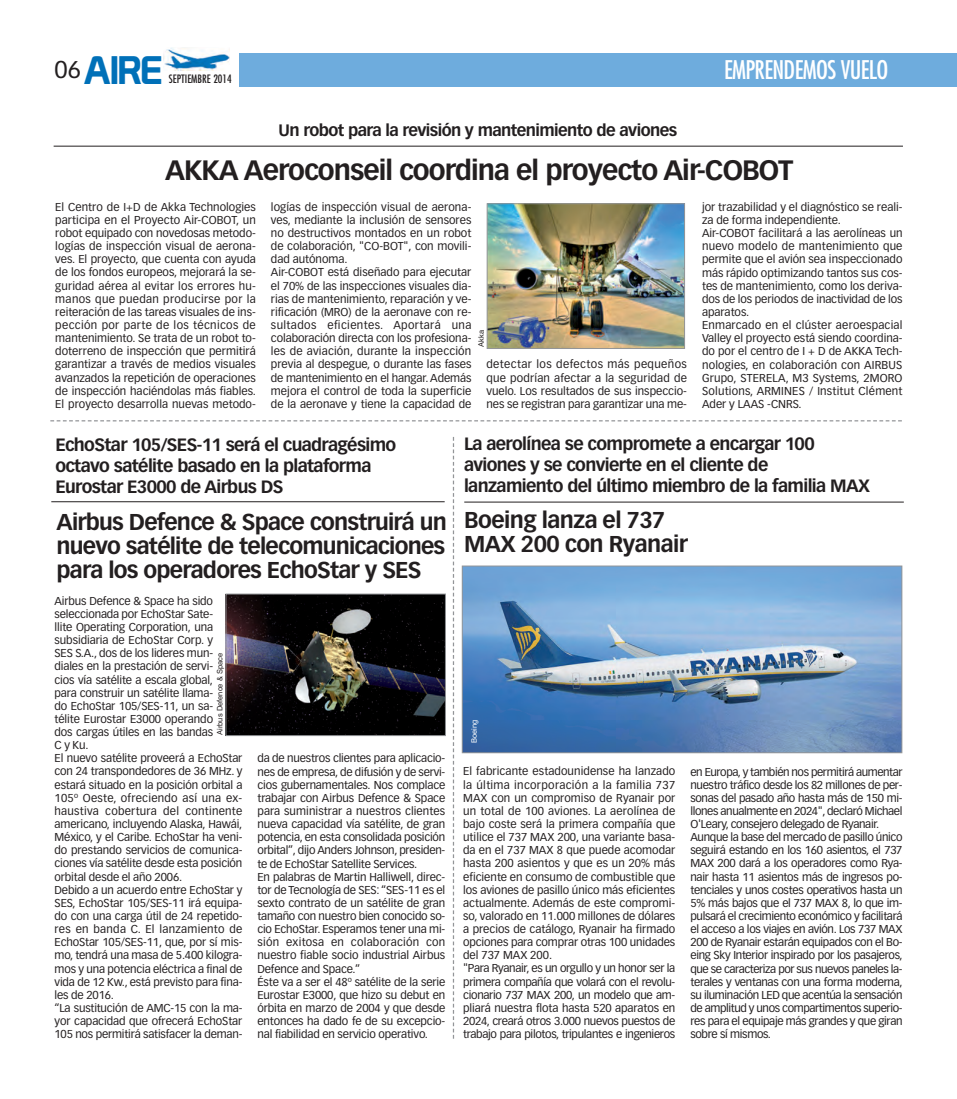
<style>
.page{position:relative;width:957px;height:1099px;background:#fff}
.page>*{position:absolute;margin:0;border:0;box-sizing:border-box;transform-origin:0 0}
.t1{font:38.88px "Prototype";color:#0070b8}
.t2{font:700 27.5px "Vectora LH";letter-spacing:-.035em;color:#231f20}
.t3{font:condensed 25px "Futura";letter-spacing:-.025em;color:#fff}
.t4{font:700 22.5px/23.8px "Vectora LH";letter-spacing:-.035em;color:#231f20}
.t5{font:700 17.5px/21.2px "Vectora LH";letter-spacing:-.035em;color:#231f20}
.t6{font:700 16.25px "Vectora LH";letter-spacing:-.035em;color:#231f20}
.t7{font:11.25px/13.1px "Vectora LH";letter-spacing:-.01em;color:#231f20}
.t8{font:11.25px/13.1px "Vectora LH";letter-spacing:-.03em;color:#231f20}
.t9{font:condensed 11.25px "Futura";color:#231f20}
.t10{font:7.5px "Helvetica";color:#231f20}
.t11{font:7.5px "Helvetica";color:#fff}
</style>
<div class="page">
<img style="left:164px;top:47px;width:66px;height:23px">
<svg style="left:50px;top:420px;width:852px;height:1px"></svg>
<svg style="left:453px;top:437px;width:1px;height:601px"></svg>
<img style="left:228px;top:595px;width:216px;height:139px">
<div style="left:226px;top:593px;width:220px;height:143px;border:1px solid #939598"></div>
<img style="left:464px;top:567px;width:436px;height:184px">
<div style="left:462px;top:565px;width:440px;height:188px;border:1px solid #939598"></div>
<div style="left:239px;top:53px;width:718px;height:33px;background:#6eacdd"></div>
<hr style="left:464px;top:502px;width:440px;height:1px;background:#231f20">
<hr style="left:51px;top:501px;width:394px;height:1px;background:#231f20">
<hr style="left:54px;top:146px;width:849px;height:1px;background:#231f20">
<img style="left:489px;top:205px;width:194px;height:142px">
<div style="left:487px;top:203px;width:198px;height:146px;border:1px solid #939598"></div>
<p class="t1" style="left:54px;top:56px;width:110px"><sup>06</sup>AIRE</p>
<p class="t9" style="left:169px;top:74px;width:64px">SEPTIEMBRE 2014</p>
<p class="t6" style="left:279px;top:123px;width:400px">Un robot para la revisión y mantenimiento de aviones</p>
<p class="t3" style="left:724px;top:58px;width:166px">EMPRENDEMOS VUELO</p>
<p class="t2" style="left:165px;top:159px;width:629px">AKKA Aeroconseil coordina el proyecto Air-COBOT</p>
<p class="t7" style="left:55px;top:201px;width:202px;text-align:justify">El Centro de I+D de Akka Technologies participa en el Proyecto Air-COBOT, un robot equipado con novedosas metodo&shy;logías de inspección visual de aerona&shy;ves. El proyecto, que cuenta con ayuda de los fondos europeos, mejorará la se&shy;guridad aérea al evitar los errores hu&shy;manos que puedan producirse por la reiteración de las tareas visuales de ins&shy;pección por parte de los técnicos de mantenimiento. Se trata de un robot to&shy;doterreno de inspección que permitirá garantizar a través de medios visuales avanzados la repetición de operaciones de inspección haciéndolas más fiables.<br>El proyecto desarrolla nuevas metodo-</p>
<p class="t7" style="left:271px;top:201px;width:202px">logías de inspección visual de aerona&shy;ves, mediante la inclusión de sensores no destructivos montados en un robot de colaboración, "CO-BOT", con movili&shy;dad autónoma.<br>Air-COBOT está diseñado para ejecutar el 70% de las inspecciones visuales dia&shy;rias de mantenimiento, reparación y ve&shy;rificación (MRO) de la aeronave con re&shy;sultados eficientes. Aportará una colaboración directa con los profesiona&shy;les de aviación, durante la inspección previa al despegue, o durante las fases de mantenimiento en el hangar. Además mejora el control de toda la superficie de la aeronave y tiene la capacidad de</p>
<p class="t10" style="left:478px;top:346px;width:18px;rotate:-90deg">Akka</p>
<p class="t7" style="left:486px;top:358px;width:202px;text-align:justify">detectar los defectos más pequeños que podrían afectar a la seguridad de vuelo. Los resultados de sus inspeccio&shy;nes se registran para garantizar una me-</p>
<p class="t7" style="left:702px;top:201px;width:202px">jor trazabilidad y el diagnóstico se reali&shy;za de forma independiente.<br>Air-COBOT facilitará a las aerolíneas un nuevo modelo de mantenimiento que permite que el avión sea inspeccionado más rápido optimizando tantos sus cos&shy;tes de mantenimiento, como los deriva&shy;dos de los periodos de inactividad de los aparatos.<br>Enmarcado en el clúster aeroespacial Valley el proyecto está siendo coordina&shy;do por el centro de I + D de AKKA Tech&shy;nologies, en colaboración con AIRBUS Grupo, STERELA, M3 Systems, 2MORO Solutions, ARMINES / Institut Clément Ader y LAAS -CNRS.</p>
<p class="t5" style="left:55px;top:435px;width:342px">EchoStar 105/SES-11 será el cuadragésimo octavo satélite basado en la plataforma<br>Eurostar E3000 de Airbus DS</p>
<p class="t4" style="left:57px;top:512px;width:392px;text-align:justify">Airbus Defence &amp; Space construirá un nuevo satélite de telecomunicaciones para los operadores EchoStar y SES</p>
<p class="t7" style="left:55px;top:595px;width:189px">Airbus Defence &amp; Space ha sido seleccionada por EchoStar Sate-<br>llite Operating Corporation, una subsidiaria de EchoStar Corp. y<br>SES S.A., dos de los lideres mun&shy;diales en la prestación de servi-<br>cios vía satélite a escala global,<br>para construir un satélite llama-<br>do EchoStar 105/SES-11, un sa-<br>télite Eurostar E3000 operando<br>dos cargas útiles en las bandas<br>C y Ku.<br>El nuevo satélite proveerá a EchoStar con 24 transpondedores de 36 MHz. y estará situado en la posición orbital a 105º Oeste, ofreciendo así una ex&shy;haustiva cobertura del continente americano, incluyendo Alaska, Hawái, México, y el Caribe. EchoStar ha veni&shy;do prestando servicios de comunica&shy;ciones vía satélite desde esta posición orbital desde el año 2006.<br>Debido a un acuerdo entre EchoStar y SES, EchoStar 105/SES-11 irá equipa&shy;do con una carga útil de 24 repetido&shy;res en banda C. El lanzamiento de EchoStar 105/SES-11, que, por sí mis&shy;mo, tendrá una masa de 5.400 kilogra&shy;mos y una potencia eléctrica a final de vida de 12 Kw., está previsto para fina&shy;les de 2016.<br>“La sustitución de AMC-15 con la ma&shy;yor capacidad que ofrecerá EchoStar 105 nos permitirá satisfacer la deman-</p>
<p class="t10" style="left:217px;top:735px;width:84px;rotate:-90deg">Airbus Defence &amp; Space</p>
<p class="t7" style="left:257px;top:752px;width:189px">da de nuestros clientes para aplicacio&shy;nes de empresa, de difusión y de servi&shy;cios gubernamentales. Nos complace trabajar con Airbus Defence &amp; Space para suministrar a nuestros clientes nueva capacidad vía satélite, de gran potencia, en esta consolidada posición orbital”, dijo Anders Johnson, presiden&shy;te de EchoStar Satellite Services.<br>En palabras de Martin Halliwell, direc&shy;tor de Tecnología de SES:“SES-11 es el sexto contrato de un satélite de gran tamaño con nuestro bien conocido so&shy;cio EchoStar. Esperamos tener una mi&shy;sión exitosa en colaboración con nuestro fiable socio industrial Airbus Defence and Space.”<br>Éste va a ser el 48º satélite de la serie Eurostar E3000, que hizo su debut en órbita en marzo de 2004 y que desde entonces ha dado fe de su excepcio&shy;nal fiabilidad en servicio operativo.</p>
<p class="t5" style="left:464px;top:434px;width:407px">La aerolínea se compromete a encargar 100 aviones y se convierte en el cliente de lanzamiento del último miembro de la familia MAX</p>
<p class="t4" style="left:464px;top:510px;width:225px">Boeing lanza el 737<br>MAX 200 con Ryanair</p>
<p class="t11" style="left:471px;top:743px;width:25px;rotate:-90deg">Boeing</p>
<p class="t7" style="left:463px;top:765px;width:214px">El fabricante estadounidense ha lanzado la última incorporación a la familia 737<br>MAX con un compromiso de Ryanair por un total de 100 aviones. La aerolínea de bajo coste será la primera compañía que utilice el 737 MAX 200, una variante basa&shy;da en el 737 MAX 8 que puede acomodar hasta 200 asientos y que es un 20% más eficiente en consumo de combustible que los aviones de pasillo único más eficientes actualmente. Además de este compromi&shy;so, valorado en 11.000 millones de dólares a precios de catálogo, Ryanair ha firmado opciones para comprar otras 100 unidades del 737 MAX 200.<br>"Para Ryanair, es un orgullo y un honor ser la primera compañía que volará con el revolu&shy;cionario 737 MAX 200, un modelo que am&shy;pliará nuestra flota hasta 520 aparatos en 2024, creará otros 3.000 nuevos puestos de trabajo para pilotos, tripulantes e ingenieros</p>
<p class="t8" style="left:690px;top:765px;width:214px">en Europa, y también nos permitirá aumentar nuestro tráfico desde los 82 millones de per&shy;sonas del pasado año hasta más de 150 mi&shy;llones anualmente en 2024", declaró Michael O'Leary, consejero delegado de Ryanair.<br>Aunque la base del mercado de pasillo único seguirá estando en los 160 asientos, el 737<br>MAX 200 dará a los operadores como Rya&shy;nair hasta 11 asientos más de ingresos po&shy;tenciales y unos costes operativos hasta un 5% más bajos que el 737 MAX 8, lo que im&shy;pulsará el crecimiento económico y facilitará el acceso a los viajes en avión. Los 737 MAX 200 de Ryanair estarán equipados con el Bo&shy;eing Sky Interior inspirado por los pasajeros, que se caracteriza por sus nuevos paneles la&shy;terales y ventanas con una forma moderna, su iluminación LED que acentúa la sensación de amplitud y unos compartimentos superio&shy;res para el equipaje más grandes y que giran sobre sí mismos.</p>
</div>
